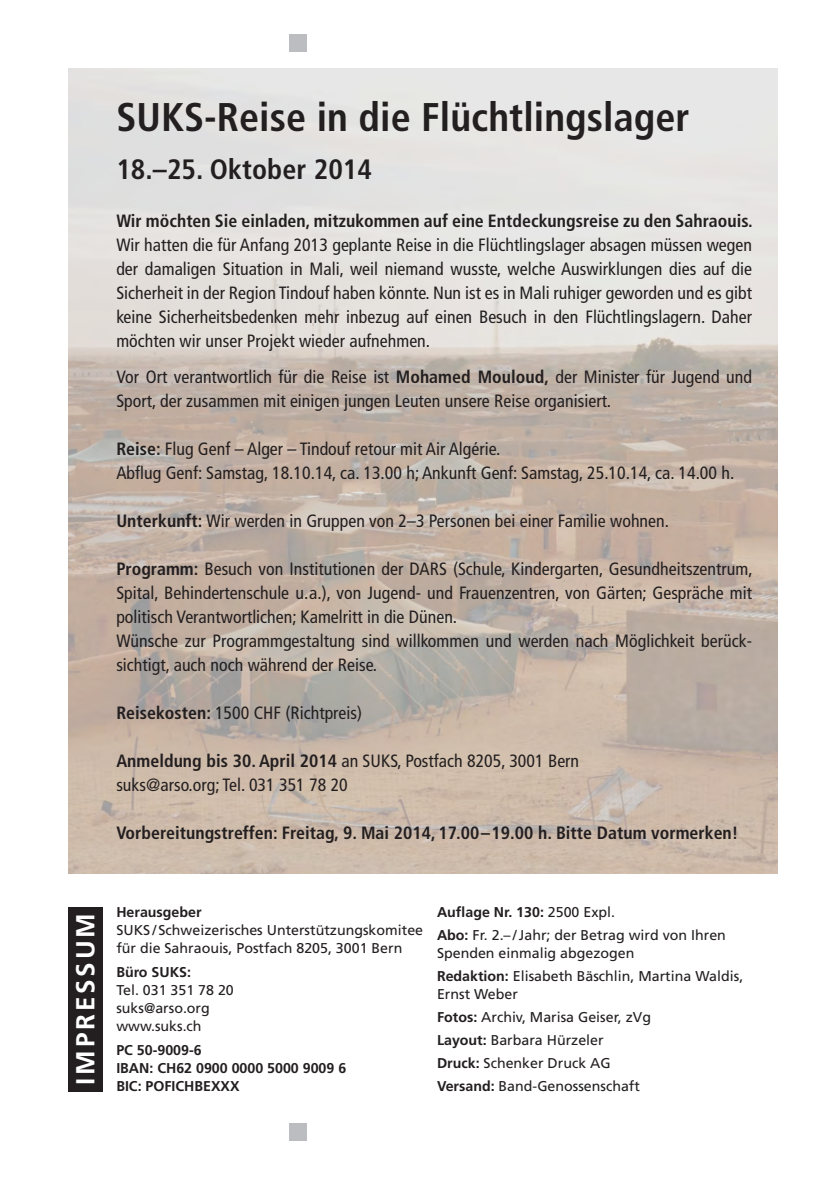
<style>
.page{position:relative;width:840px;height:1191px;background:#fff}
.page>*{position:absolute;margin:0;border:0;box-sizing:border-box;transform-origin:0 0}
._09_12_Text_F_roman{font:700 condensed 40px "Frutiger";color:#231f20}
._09_12_Text_F_roman-2{font:700 condensed 28px "Frutiger";color:#231f20}
._09_12_Text_F_roman-3{font:700 26px "Frutiger";letter-spacing:.11em;color:#fff}
._09_12_Text_F_roman-4{font:condensed 17.8px/24px "Frutiger";color:#231f20;text-align:justify}
._09_12_Text_F_roman-5{font:700 condensed 17.8px "Frutiger";color:#231f20}
._09_12_Text_F_roman-6{font:14.2px "Frutiger";color:#231f20}
._09_12_Text_F_roman-7{font:700 14.2px "Frutiger";color:#231f20}
.s1{font-weight:700}
.s2{font-weight:400}
</style>
<div class="page">
<div style="left:289px;top:34px;width:17px;height:17px;background:#bcbdc0"></div>
<img style="left:68px;top:68px;width:709px;height:805px">
<div style="left:68px;top:907px;width:34px;height:184px;background:#231f20"></div>
<div style="left:289px;top:1123px;width:17px;height:17px;background:#bcbdc0"></div>
<p class="_09_12_Text_F_roman" style="left:116px;top:93px;width:574px">SUKS-Reise in die Flüchtlingslager</p>
<p class="_09_12_Text_F_roman-2" style="left:116px;top:152px;width:257px">18.–25. Oktober 2014</p>
<p class="_09_12_Text_F_roman-5" style="left:116px;top:210px;width:637px">Wir möchten Sie einladen, mitzukommen auf eine Entdeckungsreise zu den Sahraouis.</p>
<p class="_09_12_Text_F_roman-4" style="left:116px;top:233px;width:637px">Wir hatten die für Anfang 2013 geplante Reise in die Flüchtlingslager absagen müssen wegen der damaligen Situation in Mali, weil niemand wusste, welche Auswirklungen dies auf die Sicherheit in der Region Tindouf haben könnte. Nun ist es in Mali ruhiger geworden und es gibt keine Sicherheitsbedenken mehr inbezug auf einen Besuch in den Flüchtlingslagern. Daher möchten wir unser Projekt wieder aufnehmen.</p>
<p class="_09_12_Text_F_roman-4" style="left:116px;top:365px;width:636px">Vor Ort verantwortlich für die Reise ist <span class="s1">Mohamed Mouloud,</span> der Minister für Jugend und<br>Sport, der zusammen mit einigen jungen Leuten unsere Reise organisiert.</p>
<p class="_09_12_Text_F_roman-4" style="left:116px;top:437px;width:385px"><span class="s1">Reise:</span> Flug Genf – Alger – Tindouf retour mit Air Algérie.</p>
<p class="_09_12_Text_F_roman-4" style="left:116px;top:461px;width:619px">Abflug Genf: Samstag, 18.10.14, ca. 13.00 h; Ankunft Genf: Samstag, 25.10.14, ca. 14.00 h.</p>
<p class="_09_12_Text_F_roman-4" style="left:116px;top:509px;width:554px"><span class="s1">Unterkunft:</span> Wir werden in Gruppen von 2–3 Personen bei einer Familie wohnen.</p>
<p class="_09_12_Text_F_roman-4" style="left:116px;top:557px;width:637px"><span class="s1">Programm:</span> Besuch von Institutionen der DARS (Schule, Kindergarten, Gesundheitszentrum, Spital, Behindertenschule u.a.), von Jugend- und Frauenzentren, von Gärten; Gespräche mit politisch Verantwortlichen; Kamelritt in die Dünen.</p>
<p class="_09_12_Text_F_roman-4" style="left:116px;top:629px;width:635px">Wünsche zur Programmgestaltung sind willkommen und werden nach Möglichkeit berück&shy;sichtigt, auch noch während der Reise.</p>
<p class="_09_12_Text_F_roman-4" style="left:116px;top:701px;width:247px"><span class="s1">Reisekosten:</span> 1500 CHF (Richtpreis)</p>
<p class="_09_12_Text_F_roman-4" style="left:116px;top:749px;width:464px"><span class="s1">Anmeldung bis 30. April 2014</span> an SUKS, Postfach 8205, 3001 Bern</p>
<p class="_09_12_Text_F_roman-4" style="left:116px;top:773px;width:233px">suks@arso.org; Tel. 031 351 78 20</p>
<p class="_09_12_Text_F_roman-5" style="left:116px;top:822px;width:623px">Vorbereitungstreffen: Freitag, 9. Mai 2014, 17.00–19.00 h. Bitte Datum vormerken!</p>
<p class="_09_12_Text_F_roman-3" style="left:70px;top:1085px;width:173px;rotate:-90deg">IMPRESSUM</p>
<p class="_09_12_Text_F_roman-7" style="left:116px;top:903px;width:87px">Herausgeber</p>
<p class="_09_12_Text_F_roman-6" style="left:116px;top:921px;width:308px">SUKS / Schweizerisches Unterstützungskomitee</p>
<p class="_09_12_Text_F_roman-6" style="left:116px;top:939px;width:287px">für die Sahraouis, Postfach 8205, 3001 Bern</p>
<p class="_09_12_Text_F_roman-7" style="left:116px;top:963px;width:76px">Büro SUKS:</p>
<p class="_09_12_Text_F_roman-6" style="left:116px;top:981px;width:119px">Tel. 031 351 78 20</p>
<p class="_09_12_Text_F_roman-6" style="left:116px;top:999px;width:95px">suks@arso.org</p>
<p class="_09_12_Text_F_roman-6" style="left:116px;top:1017px;width:87px">www.suks.ch</p>
<p class="_09_12_Text_F_roman-7" style="left:116px;top:1041px;width:87px">PC 50-9009-6</p>
<p class="_09_12_Text_F_roman-7" style="left:116px;top:1059px;width:231px">IBAN: CH62 0900 0000 5000 9009 6</p>
<p class="_09_12_Text_F_roman-7" style="left:116px;top:1077px;width:125px">BIC: POFICHBEXXX</p>
<p class="_09_12_Text_F_roman-7" style="left:437px;top:903px;width:179px">Auflage Nr. 130: <span class="s2">2500 Expl.</span></p>
<p class="_09_12_Text_F_roman-6" style="left:437px;top:926px;width:290px"><span class="s1">Abo:</span> Fr. 2.– / Jahr; der Betrag wird von Ihren</p>
<p class="_09_12_Text_F_roman-6" style="left:437px;top:944px;width:199px">Spenden einmalig abgezogen</p>
<p class="_09_12_Text_F_roman-6" style="left:437px;top:967px;width:307px"><span class="s1">Redaktion:</span> Elisabeth Bäschlin, Martina Waldis,</p>
<p class="_09_12_Text_F_roman-6" style="left:437px;top:985px;width:82px">Ernst Weber</p>
<p class="_09_12_Text_F_roman-6" style="left:437px;top:1008px;width:215px"><span class="s1">Fotos:</span> Archiv, Marisa Geiser, zVg</p>
<p class="_09_12_Text_F_roman-6" style="left:437px;top:1031px;width:168px"><span class="s1">Layout:</span> Barbara Hürzeler</p>
<p class="_09_12_Text_F_roman-6" style="left:437px;top:1054px;width:175px"><span class="s1">Druck:</span> Schenker Druck AG</p>
<p class="_09_12_Text_F_roman-6" style="left:437px;top:1077px;width:204px"><span class="s1">Versand:</span> Band-Genossenschaft</p>
</div>
